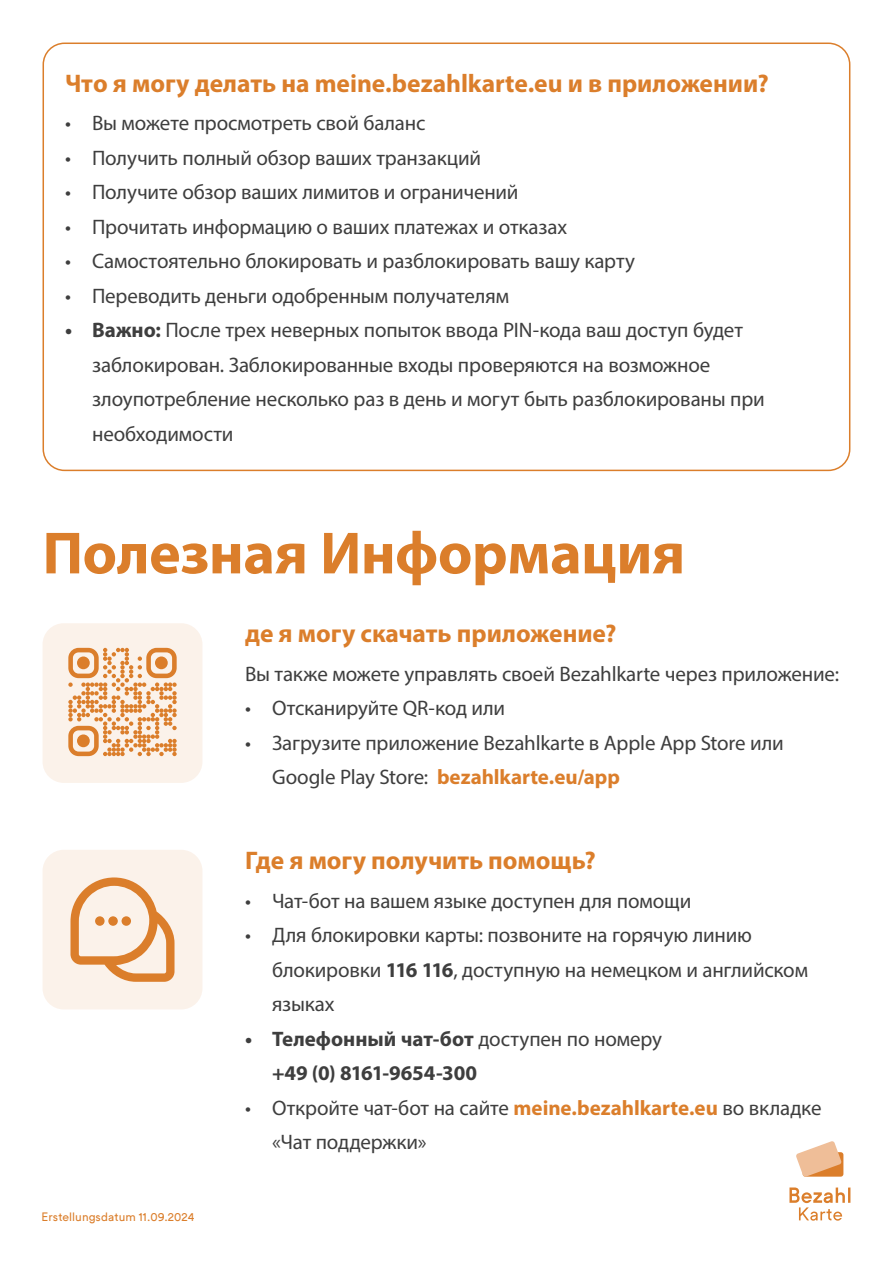
<style>
.page{position:relative;width:893px;height:1263px;background:#fff}
.page>*{position:absolute;margin:0;border:0;box-sizing:border-box;transform-origin:0 0}
.t1{font:700 60px "Myriad Pro";letter-spacing:-.01em;color:#db7e2b}
.t2{font:700 25.5px "Myriad Pro";color:#db7e2b}
.t3{font:21px/34.5px "Myriad Pro";letter-spacing:-.01em;color:#3e3e3e}
.t4{font:700 21px/34.5px "Myriad Pro";color:#3e3e3e}
.t5{font:12px "Josala";color:#db7e2b}
.s1{font-weight:700}
.s2{font-weight:700;color:#db7e2b}
.s3{font-weight:400}
</style>
<div class="page">
<div style="left:43px;top:43px;width:807px;height:428px;border:2px solid #db7e2b;border-radius:21px"></div>
<svg style="left:789px;top:1187px;width:61px;height:34px"></svg>
<div style="left:803px;top:1152px;width:40px;height:25px;background:#db7e2b;border-radius:3px"></div>
<svg style="left:796px;top:1141px;width:46px;height:36px"></svg>
<svg style="left:43px;top:623px;width:159px;height:160px;background:#f4dbc5"></svg>
<div style="left:43px;top:850px;width:159px;height:159px;background:#fbf2ea;border-radius:21px"></div>
<svg style="left:70px;top:877px;width:105px;height:105px"></svg>
<p class="t2" style="left:65px;top:67px;width:705px">Что я могу делать на meine.bezahlkarte.eu и в приложении?</p>
<p class="t3" style="left:65px;top:106px;width:362px">• Вы можете просмотреть свой баланс</p>
<p class="t3" style="left:65px;top:140px;width:417px">• Получить полный обзор ваших транзакций</p>
<p class="t3" style="left:65px;top:175px;width:455px">• Получите обзор ваших лимитов и ограничений</p>
<p class="t3" style="left:65px;top:209px;width:504px">• Прочитать информацию о ваших платежах и отказах</p>
<p class="t3" style="left:65px;top:244px;width:571px">• Самостоятельно блокировать и разблокировать вашу карту</p>
<p class="t3" style="left:65px;top:278px;width:446px">• Переводить деньги одобренным получателям</p>
<p class="t3" style="left:92px;top:313px;width:674px;text-indent:-27px"><span class="s1">• Важно:</span> После трех неверных попыток ввода PIN-кода ваш доступ будет заблокирован. Заблокированные входы проверяются на возможное злоупотребление несколько раз в день и могут быть разблокированы при необходимости</p>
<h1 class="t1" style="left:43px;top:514px;width:644px">Полезная Информация</h1>
<p class="t2" style="left:245px;top:617px;width:373px">де я могу скачать приложение?</p>
<p class="t3" style="left:245px;top:656px;width:596px">Вы также можете управлять своей Bezahlkarte через приложение:</p>
<p class="t3" style="left:245px;top:690px;width:262px">• Отсканируйте QR-код или</p>
<p class="t3" style="left:272px;top:725px;width:513px;text-indent:-27px">• Загрузите приложение Bezahlkarte в Apple App Store или<br>Google Play Store: <span class="s2">bezahlkarte.eu/app</span></p>
<p class="t2" style="left:245px;top:844px;width:352px">Где я могу получить помощь?</p>
<p class="t5" style="left:42px;top:1210px;width:155px">Erstellungsdatum 11.09.2024</p>
<p class="t3" style="left:245px;top:883px;width:448px">• Чат-бот на вашем языке доступен для помощи</p>
<p class="t3" style="left:272px;top:917px;width:537px;text-indent:-27px">• Для блокировки карты: позвоните на горячую линию блокировки <span class="s1">116 116</span>, доступную на немецком и английском языках</p>
<p class="t4" style="left:272px;top:1020px;width:391px;text-indent:-27px">• Телефонный чат-бот <span class="s3">доступен по номеру </span>+49 (0) 8161-9654-300</p>
<p class="t3" style="left:272px;top:1090px;width:551px;text-indent:-27px">• Откройте чат-бот на сайте <span class="s2">meine.bezahlkarte.eu</span> во вкладке «Чат поддержки»</p>
</div>
